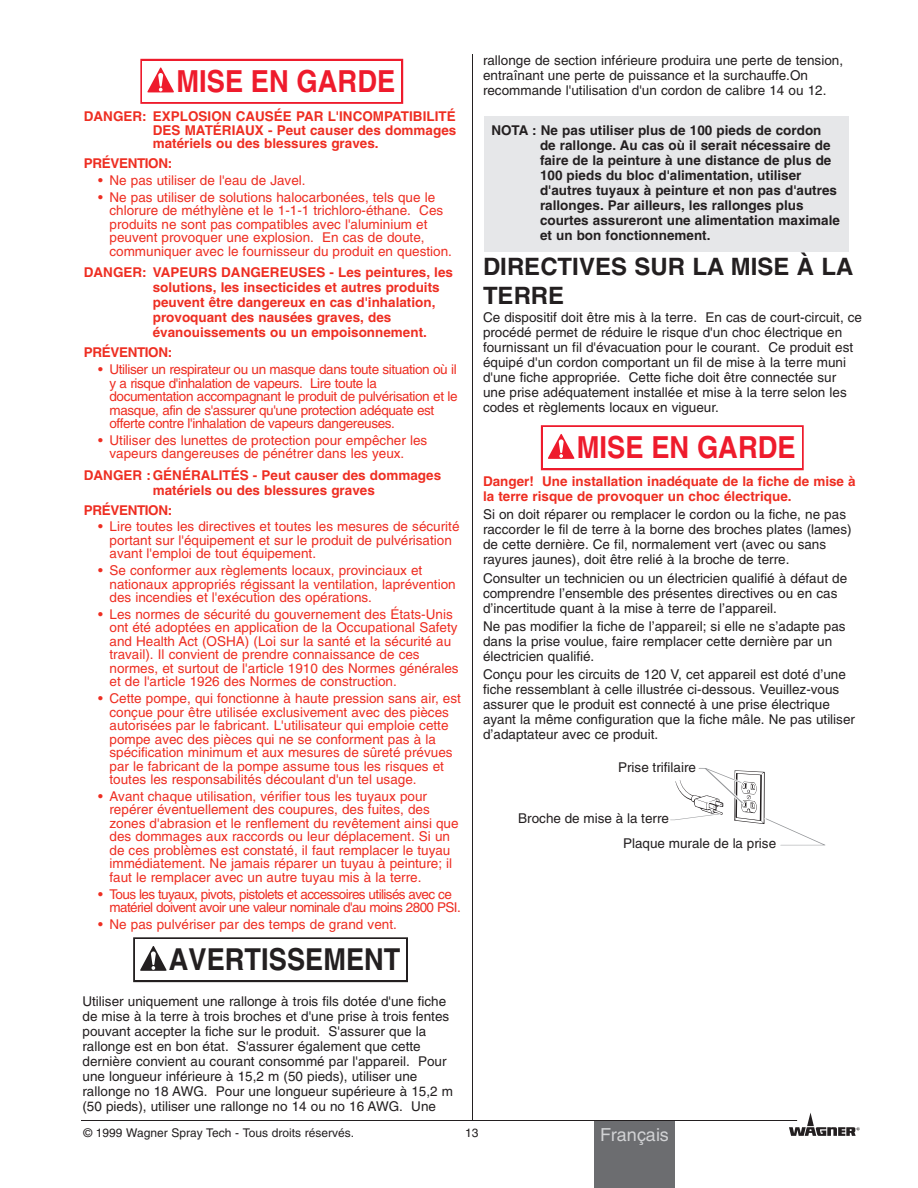
<style>
.page{position:relative;width:918px;height:1188px;background:#fff}
.page>*{position:absolute;margin:0;border:0;box-sizing:border-box;transform-origin:0 0}
.t1{font:700 30.45px "Helvetica";color:#ee1b2c;scale:.9 1}
.t2{font:700 30.3px "Helvetica";color:#231f20;scale:.9 1}
.t3{font:700 24px/28.8px "Helvetica";color:#231f20}
.t4{font:18px "Helvetica";color:#d1d2d4}
.t5{font:13.5px/15px "Helvetica";color:#231f20}
.t6{font:13.5px/13.5px "Helvetica";color:#ee2e22}
.t7{font:700 13.5px/15px "Helvetica";color:#ee2e22}
.t8{font:700 13.5px/15px "Helvetica";color:#231f20}
.t9{font:13.5px/13.5px "Helvetica";letter-spacing:-.03em;color:#ee2e22}
.t10{font:13.5px/13.5px "Helvetica";letter-spacing:-.045em;color:#ee2e22}
.t11{font:700 13.5px "Helvetica";letter-spacing:-.03em;color:#ee2e22}
.t12{font:12px "Helvetica";color:#231f20}
.t13{font:700 2.7px "Helvetica";color:#231f20}
</style>
<div class="page">
<div style="left:594px;top:1120px;width:81px;height:68px;background:#6c6d70"></div>
<svg style="left:133px;top:937px;width:275px;height:45px"></svg>
<svg style="left:140px;top:59px;width:263px;height:45px"></svg>
<svg style="left:670px;top:768px;width:156px;height:78px"></svg>
<svg style="left:541px;top:425px;width:263px;height:45px"></svg>
<div style="left:484px;top:117px;width:365px;height:135px;background:#e6e7e9"></div>
<hr style="left:81px;top:1120px;width:716px;height:1px;background:#231f20">
<hr style="left:472px;top:54px;width:1px;height:1066px;background:#231f20">
<svg style="left:789px;top:1112px;width:70px;height:24px"></svg>
<h1 class="t1" style="left:176px;top:69px;width:245px">MISE EN GARDE</h1>
<p class="t7" style="left:153px;top:111px;width:305px;line-height:13.5px;text-align:justify;text-indent:-69px">DANGER: EXPLOSION CAUSÉE PAR L'INCOMPATIBILITÉ DES MATÉRIAUX - Peut causer des dommages matériels ou des blessures graves.</p>
<p class="t11" style="left:84px;top:158px;width:90px">PRÉVENTION:</p>
<p class="t6" style="left:98px;top:175px;width:209px">• Ne pas utiliser de l'eau de Javel.</p>
<p class="t6" style="left:109px;top:192px;width:344px;text-indent:-11px">• Ne pas utiliser de solutions halocarbonées, tels que le chlorure de méthylène et le 1-1-1 trichloro-éthane. Ces produits ne sont pas compatibles avec l'aluminium et peuvent provoquer une explosion. En cas de doute, communiquer avec le fournisseur du produit en question.</p>
<p class="t7" style="left:153px;top:266px;width:302px;text-indent:-69px">DANGER: VAPEURS DANGEREUSES - Les peintures, les solutions, les insecticides et autres produits peuvent être dangereux en cas d'inhalation, provoquant des nausées graves, des évanouissements ou un empoisonnement.</p>
<p class="t11" style="left:84px;top:347px;width:90px">PRÉVENTION:</p>
<p class="t9" style="left:110px;top:364px;width:350px;text-indent:-11px">• Utiliser un respirateur ou un masque dans toute situation où il y a risque d'inhalation de vapeurs. Lire toute la documentation accompagnant le produit de pulvérisation et le masque, afin de s'assurer qu'une protection adéquate est offerte contre l'inhalation de vapeurs dangereuses.</p>
<p class="t6" style="left:110px;top:435px;width:319px;text-indent:-11px">• Utiliser des lunettes de protection pour empêcher les vapeurs dangereuses de pénétrer dans les yeux.</p>
<p class="t7" style="left:84px;top:469px;width:359px;text-align:center">DANGER :GÉNÉRALITÉS - Peut causer des dommages matériels ou des blessures graves</p>
<p class="t11" style="left:84px;top:505px;width:90px">PRÉVENTION:</p>
<p class="t6" style="left:110px;top:521px;width:352px;text-indent:-11px">• Lire toutes les directives et toutes les mesures de sécurité portant sur l'équipement et sur le produit de pulvérisation avant l'emploi de tout équipement.</p>
<p class="t6" style="left:110px;top:565px;width:348px;text-indent:-11px">• Se conformer aux règlements locaux, provinciaux et nationaux appropriés régissant la ventilation, laprévention des incendies et l'exécution des opérations.</p>
<p class="t6" style="left:110px;top:609px;width:351px;text-indent:-11px">• Les normes de sécurité du gouvernement des États-Unis ont été adoptées en application de la Occupational Safety and Health Act (OSHA) (Loi sur la santé et la sécurité au travail). Il convient de prendre connaissance de ces normes, et surtout de l'article 1910 des Normes générales et de l'article 1926 des Normes de construction.</p>
<p class="t6" style="left:110px;top:693px;width:353px;text-indent:-11px">• Cette pompe, qui fonctionne à haute pression sans air, est conçue pour être utilisée exclusivement avec des pièces autorisées par le fabricant. L'utilisateur qui emploie cette pompe avec des pièces qui ne se conforment pas à la spécification minimum et aux mesures de sûreté prévues par le fabricant de la pompe assume tous les risques et toutes les responsabilités découlant d'un tel usage.</p>
<p class="t6" style="left:110px;top:791px;width:351px;text-indent:-11px">• Avant chaque utilisation, vérifier tous les tuyaux pour repérer éventuellement des coupures, des fuites, des zones d'abrasion et le renflement du revêtement ainsi que des dommages aux raccords ou leur déplacement. Si un de ces problèmes est constaté, il faut remplacer le tuyau immédiatement. Ne jamais réparer un tuyau à peinture; il faut le remplacer avec un autre tuyau mis à la terre.</p>
<p class="t10" style="left:110px;top:888px;width:353px;text-indent:-11px">• Tous les tuyaux, pivots, pistolets et accessoires utilisés avec ce matériel doivent avoir une valeur nominale d'au moins 2800 PSI.</p>
<p class="t6" style="left:98px;top:919px;width:300px">• Ne pas pulvériser par des temps de grand vent.</p>
<h2 class="t2" style="left:169px;top:948px;width:259px">AVERTISSEMENT</h2>
<p class="t5" style="left:83px;top:995px;width:372px">Utiliser uniquement une rallonge à trois fils dotée d'une fiche de mise à la terre à trois broches et d'une prise à trois fentes pouvant accepter la fiche sur le produit. S'assurer que la rallonge est en bon état. S'assurer également que cette dernière convient au courant consommé par l'appareil. Pour une longueur inférieure à 15,2 m (50 pieds), utiliser une rallonge no 18 AWG. Pour une longueur supérieure à 15,2 m (50 pieds), utiliser une rallonge no 14 ou no 16 AWG. Une</p>
<p class="t5" style="left:483px;top:54px;width:362px">rallonge de section inférieure produira une perte de tension, entraînant une perte de puissance et la surchauffe.On recommande l'utilisation d'un cordon de calibre 14 ou 12.</p>
<p class="t8" style="left:540px;top:124px;width:302px;text-indent:-49px">NOTA : Ne pas utiliser plus de 100 pieds de cordon de rallonge. Au cas où il serait nécessaire de faire de la peinture à une distance de plus de 100 pieds du bloc d'alimentation, utiliser d'autres tuyaux à peinture et non pas d'autres rallonges. Par ailleurs, les rallonges plus courtes assureront une alimentation maximale et un bon fonctionnement.</p>
<h3 class="t3" style="left:483px;top:255px;width:372px">DIRECTIVES SUR LA MISE À LA<br>TERRE</h3>
<p class="t5" style="left:483px;top:311px;width:381px">Ce dispositif doit être mis à la terre. En cas de court-circuit, ce procédé permet de réduire le risque d'un choc électrique en fournissant un fil d'évacuation pour le courant. Ce produit est équipé d'un cordon comportant un fil de mise à la terre muni d'une fiche appropriée. Cette fiche doit être connectée sur une prise adéquatement installée et mise à la terre selon les codes et règlements locaux en vigueur.</p>
<h1 class="t1" style="left:577px;top:436px;width:245px">MISE EN GARDE</h1>
<p class="t7" style="left:483px;top:475px;width:374px">Danger! Une installation inadéquate de la fiche de mise à la terre risque de provoquer un choc électrique.</p>
<p class="t5" style="left:483px;top:508px;width:370px">Si on doit réparer ou remplacer le cordon ou la fiche, ne pas raccorder le fil de terre à la borne des broches plates (lames) de cette dernière. Ce fil, normalement vert (avec ou sans rayures jaunes), doit être relié à la broche de terre.</p>
<p class="t5" style="left:483px;top:572px;width:366px">Consulter un technicien ou un électricien qualifié à défaut de comprendre l’ensemble des présentes directives ou en cas d’incertitude quant à la mise à terre de l’appareil.</p>
<p class="t5" style="left:483px;top:620px;width:364px">Ne pas modifier la fiche de l’appareil; si elle ne s’adapte pas dans la prise voulue, faire remplacer cette dernière par un électricien qualifié.</p>
<p class="t5" style="left:483px;top:668px;width:374px">Conçu pour les circuits de 120 V, cet appareil est doté d’une fiche ressemblant à celle illustrée ci-dessous. Veuillez-vous assurer que le produit est connecté à une prise électrique ayant la même configuration que la fiche mâle. Ne pas utiliser d’adaptateur avec ce produit.</p>
<p class="t5" style="left:618px;top:761px;width:80px">Prise trifilaire</p>
<p class="t5" style="left:623px;top:806px;width:155px;line-height:25.3px;text-indent:-105px">Broche de mise à la terre<br>Plaque murale de la prise</p>
<p class="t12" style="left:83px;top:1128px;width:272px">© 1999 Wagner Spray Tech - Tous droits réservés.</p>
<p class="t12" style="left:465px;top:1128px;width:15px">13</p>
<p class="t13" style="left:857px;top:1128px;width:3px">R</p>
<h3 class="t4" style="left:600px;top:1128px;width:70px">Français</h3>
</div>
